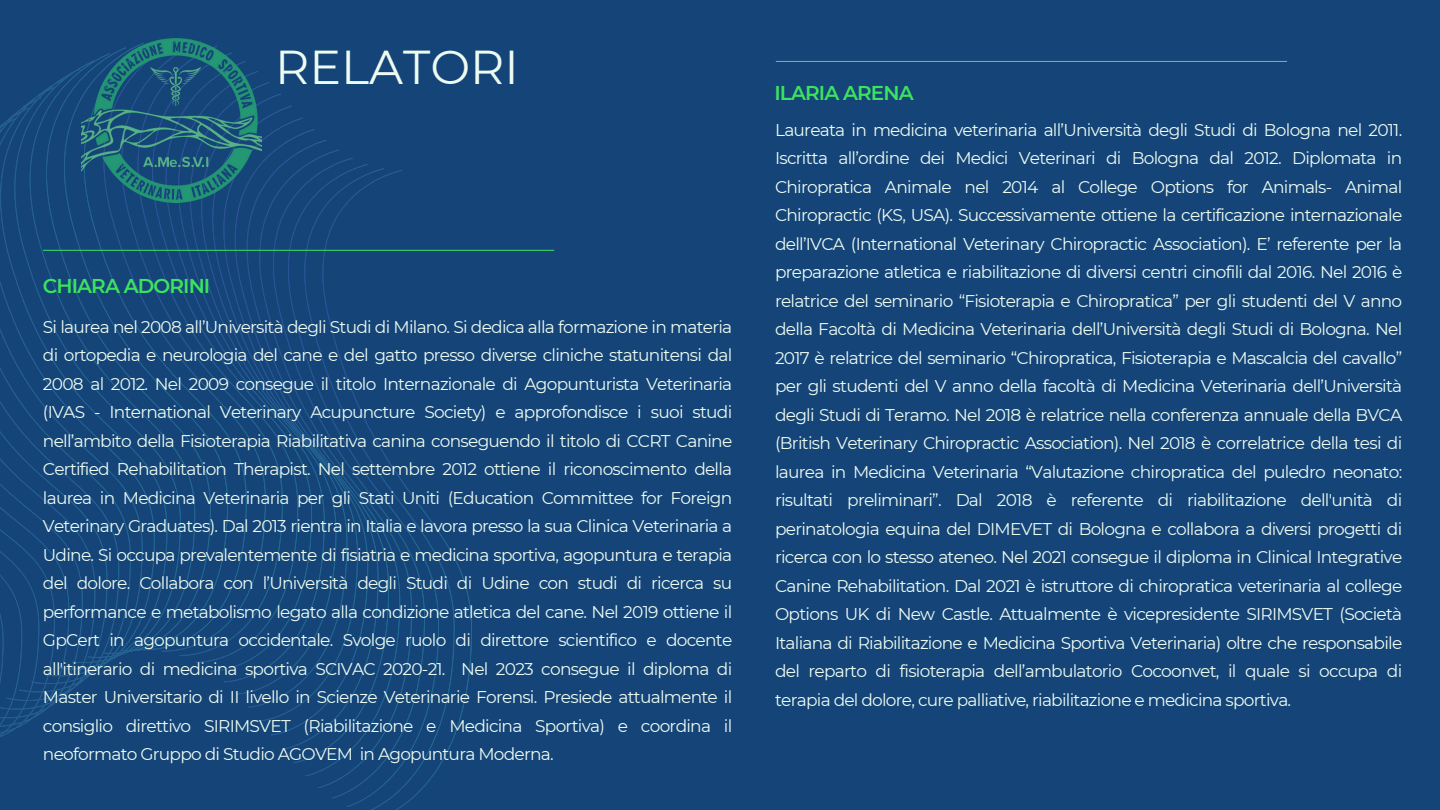
<style>
.page{position:relative;width:1440px;height:810px;background:#144478}
.page>*{position:absolute;margin:0;border:0;box-sizing:border-box;transform-origin:0 0}
.t1{font:47.4px "Montserrat";color:#edfbf1}
.t2{font:600 20px "Montserrat";letter-spacing:-.045em;color:#3ce35f}
.t3{font:17px/28.5px "Montserrat";letter-spacing:-.045em;color:#edfbf1;text-align:justify}
</style>
<div class="page">
<svg style="left:0;top:67px;width:119px;height:670px"></svg>
<svg style="left:101px;top:202px;width:18px;height:451px"></svg>
<svg style="left:119px;top:202px;width:16px;height:454px"></svg>
<svg style="left:135px;top:202px;width:15px;height:449px"></svg>
<svg style="left:150px;top:202px;width:13px;height:450px"></svg>
<svg style="left:163px;top:202px;width:13px;height:450px"></svg>
<svg style="left:176px;top:202px;width:12px;height:454px"></svg>
<svg style="left:188px;top:82px;width:93px;height:581px"></svg>
<svg style="left:199px;top:94px;width:93px;height:569px"></svg>
<svg style="left:210px;top:106px;width:82px;height:566px"></svg>
<svg style="left:221px;top:117px;width:82px;height:566px"></svg>
<svg style="left:230px;top:129px;width:85px;height:566px"></svg>
<svg style="left:242px;top:140px;width:85px;height:568px"></svg>
<svg style="left:255px;top:149px;width:84px;height:573px"></svg>
<svg style="left:268px;top:158px;width:85px;height:592px"></svg>
<svg style="left:283px;top:164px;width:85px;height:599px"></svg>
<svg style="left:300px;top:168px;width:84px;height:608px"></svg>
<svg style="left:318px;top:170px;width:154px;height:640px"></svg>
<hr style="left:776px;top:61px;width:511px;height:1px;background:#3ce35f">
<hr style="left:43px;top:250px;width:511px;height:1px;background:#3ce35f">
<img style="left:81px;top:39px;width:181px;height:163px">
<p class="t1" style="left:275px;top:38px;width:245px">RELATORI</p>
<p class="t2" style="left:43px;top:274px;width:169px">CHIARA ADORINI</p>
<h2 class="t3" style="left:43px;top:312px;width:691px">Si laurea nel 2008 all’Università degli Studi di Milano. Si dedica alla formazione in materia di ortopedia e neurologia del cane e del gatto presso diverse cliniche statunitensi dal 2008 al 2012. Nel 2009 consegue il titolo Internazionale di Agopunturista Veterinaria (IVAS - International Veterinary Acupuncture Society) e approfondisce i suoi studi nell’ambito della Fisioterapia Riabilitativa canina conseguendo il titolo di CCRT Canine Certified Rehabilitation Therapist. Nel settembre 2012 ottiene il riconoscimento della laurea in Medicina Veterinaria per gli Stati Uniti (Education Committee for Foreign Veterinary Graduates). Dal 2013 rientra in Italia e lavora presso la sua Clinica Veterinaria a Udine. Si occupa prevalentemente di fisiatria e medicina sportiva, agopuntura e terapia del dolore. Collabora con l’Università degli Studi di Udine con studi di ricerca su performance e metabolismo legato alla condizione atletica del cane. Nel 2019 ottiene il GpCert in agopuntura occidentale. Svolge ruolo di direttore scientifico e docente all'itinerario di medicina sportiva SCIVAC 2020-21. Nel 2023 consegue il diploma di Master Universitario di II livello in Scienze Veterinarie Forensi. Presiede attualmente il consiglio direttivo SIRIMSVET (Riabilitazione e Medicina Sportiva) e coordina il neoformato Gruppo di Studio AGOVEM in Agopuntura Moderna.</h2>
<h1 class="t2" style="left:774px;top:81px;width:141px">ILARIA ARENA</h1>
<h2 class="t3" style="left:775px;top:115px;width:629px">Laureata in medicina veterinaria all’Università degli Studi di Bologna nel 2011.<br>Iscritta all’ordine dei Medici Veterinari di Bologna dal 2012. Diplomata in Chiropratica Animale nel 2014 al College Options for Animals- Animal Chiropractic (KS, USA). Successivamente ottiene la certificazione internazionale dell’IVCA (International Veterinary Chiropractic Association). E’ referente per la preparazione atletica e riabilitazione di diversi centri cinofili dal 2016. Nel 2016 è relatrice del seminario “Fisioterapia e Chiropratica” per gli studenti del V anno della Facoltà di Medicina Veterinaria dell’Università degli Studi di Bologna. Nel 2017 è relatrice del seminario “Chiropratica, Fisioterapia e Mascalcia del cavallo” per gli studenti del V anno della facoltà di Medicina Veterinaria dell’Università degli Studi di Teramo. Nel 2018 è relatrice nella conferenza annuale della BVCA (British Veterinary Chiropractic Association). Nel 2018 è correlatrice della tesi di laurea in Medicina Veterinaria “Valutazione chiropratica del puledro neonato: risultati preliminari”. Dal 2018 è referente di riabilitazione dell'unità di perinatologia equina del DIMEVET di Bologna e collabora a diversi progetti di ricerca con lo stesso ateneo. Nel 2021 consegue il diploma in Clinical Integrative Canine Rehabilitation. Dal 2021 è istruttore di chiropratica veterinaria al college Options UK di New Castle. Attualmente è vicepresidente SIRIMSVET (Società Italiana di Riabilitazione e Medicina Sportiva Veterinaria) oltre che responsabile del reparto di fisioterapia dell’ambulatorio Cocoonvet, il quale si occupa di terapia del dolore, cure palliative, riabilitazione e medicina sportiva.</h2>
</div>
